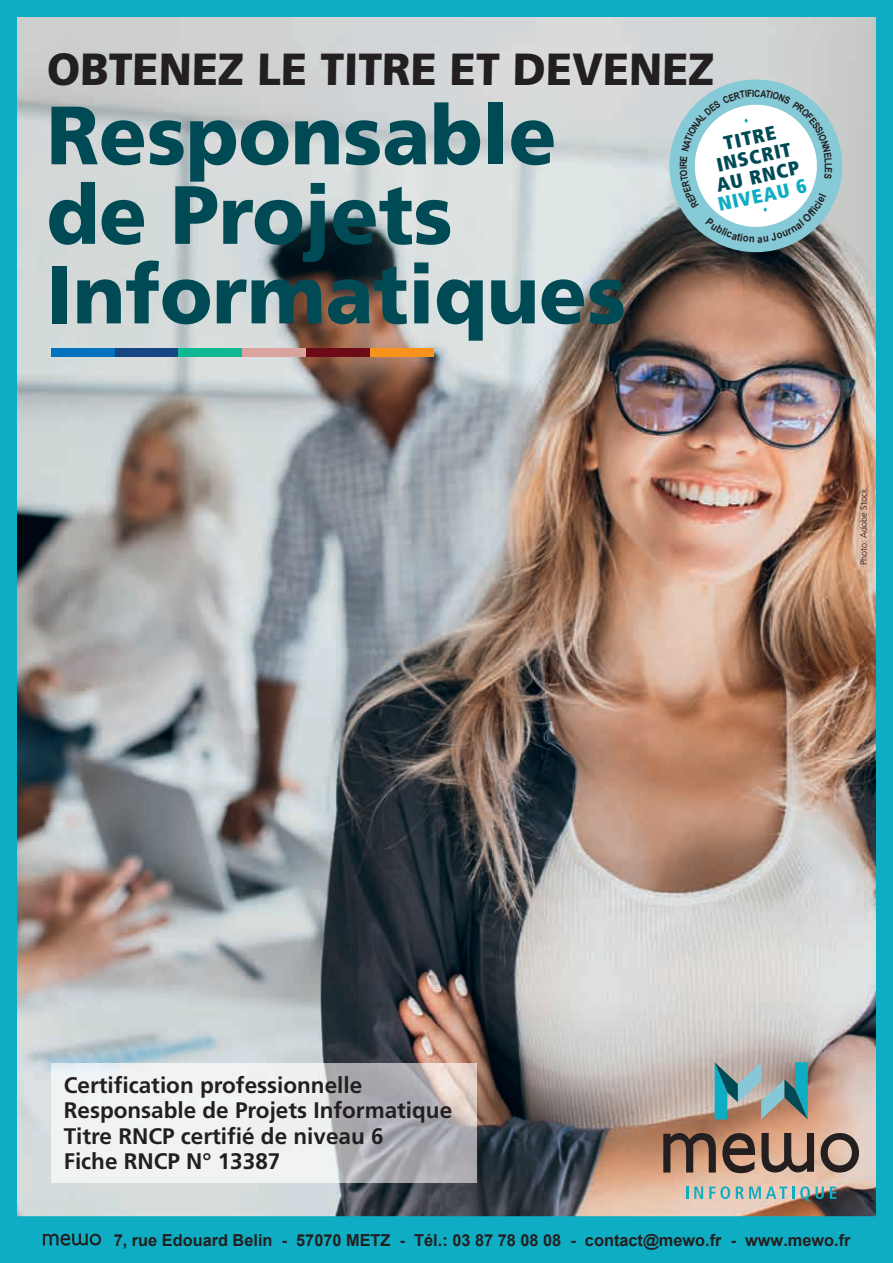
<style>
.page{position:relative;width:893px;height:1263px;background:#0eadc3}
.page>*{position:absolute;margin:0;border:0;box-sizing:border-box;transform-origin:0 0}
.t1{font:900 82.5px/79.5px "Frutiger LT Std";color:#004a56;scale:.95 1}
.t2{font:900 45px "Frutiger LT Std";color:#231f20;scale:.95 1}
.t3{font:700 22.5px/25.5px "Frutiger LT Std";color:#231f20}
.t4{font:900 condensed 19.5px/19.5px "Frutiger LT Std";color:#004a56;text-align:center}
.t5{font:900 condensed 19.5px "Frutiger LT Std";color:#0eadc3}
.t6{font:700 16.5px "Arial";color:#231f20}
.t7{font:700 9.75px "Arial";color:#231f20;scale:.86 1}
.t8{font:300 9px "Frutiger LT Std";color:#231f20}
</style>
<div class="page">
<img style="left:17px;top:17px;width:859px;height:1199px">
<img style="left:51px;top:1063px;width:425px;height:119px">
<svg style="left:686px;top:1186px;width:2px;height:13px"></svg>
<svg style="left:694px;top:1186px;width:9px;height:13px"></svg>
<svg style="left:709px;top:1186px;width:21px;height:13px"></svg>
<svg style="left:736px;top:1186px;width:88px;height:15px"></svg>
<svg style="left:830px;top:1186px;width:6px;height:13px"></svg>
<svg style="left:663px;top:1133px;width:196px;height:40px;background:#8a6d5e"></svg>
<svg style="left:715px;top:1062px;width:93px;height:57px"></svg>
<div style="left:51px;top:349px;width:64px;height:8px;background:#0073bc"></div>
<div style="left:115px;top:349px;width:64px;height:8px;background:#154683"></div>
<div style="left:179px;top:349px;width:63px;height:8px;background:#0fb793"></div>
<div style="left:242px;top:349px;width:64px;height:8px;background:#dba39d"></div>
<div style="left:306px;top:349px;width:64px;height:8px;background:#6d0a17"></div>
<div style="left:370px;top:349px;width:64px;height:8px;background:#f7931d"></div>
<svg style="left:43px;top:1234px;width:58px;height:12px"></svg>
<svg style="left:661px;top:71px;width:189px;height:189px;background:#b6ccd0"></svg>
<h2 class="t2" style="left:47px;top:42px;width:705px">OBTENEZ LE TITRE ET DEVENEZ</h2>
<h1 class="t1" style="left:47px;top:95px;width:611px">Responsable de Projets<br>Informatiques</h1>
<p class="t4" style="left:707px;top:137px;width:86px;rotate:-12deg">TITRE<br>INSCRIT<br>AU RNCP</p>
<p class="t5" style="left:716px;top:193px;width:91px;rotate:-12deg">NIVEAU 6</p>
<p class="t7" style="left:835px;top:163px;width:8px;rotate:90deg">L</p>
<p class="t8" style="left:859px;top:565px;width:78px;rotate:-90deg">Photo: Adobe Stock</p>
<p class="t3" style="left:64px;top:1072px;width:390px">Certification professionnelle<br>Responsable de Projets Informatique<br>Titre RNCP certifié de niveau 6<br>Fiche RNCP N° 13387</p>
<p class="t6" style="left:114px;top:1229px;width:738px">7, rue Edouard Belin - 57070 METZ - Tél.: 03 87 78 08 08 - contact@mewo.fr - www.mewo.fr</p>
</div>
